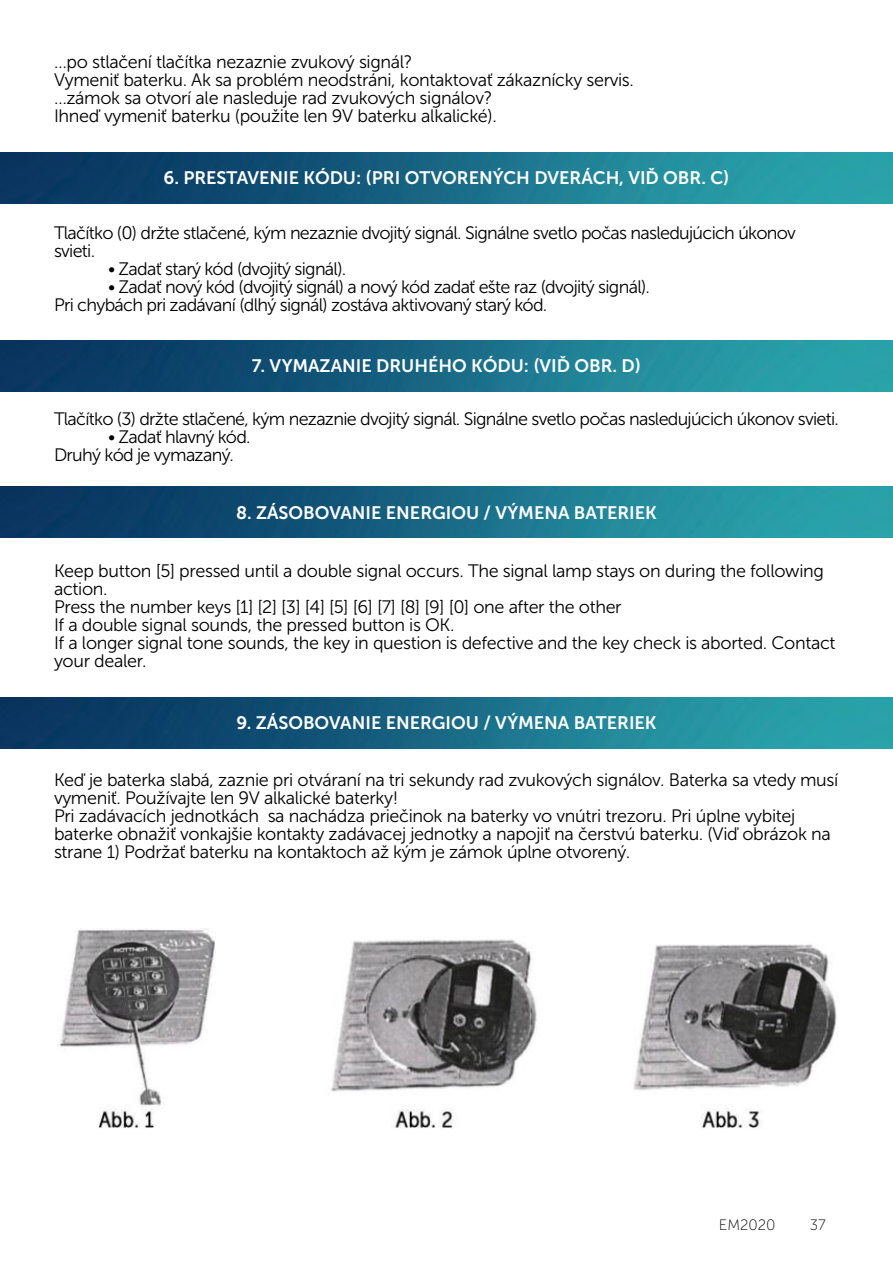
<style>
.page{position:relative;width:893px;height:1263px;background:#fff}
.page>*{position:absolute;margin:0;border:0;box-sizing:border-box;transform-origin:0 0}
.t1{font:18px/18px "Museo Sans 300";letter-spacing:-.02em;color:#000}
.t2{font:18px/18px "Museo Sans 300";letter-spacing:-.04em;color:#000}
.t3{font:18px "Museo Sans 700";color:#fff}
.t4{font:15px "Museo Sans 100";color:#000}
</style>
<div class="page">
<img style="left:0;top:152px;width:893px;height:51px">
<img style="left:0;top:340px;width:893px;height:51px">
<img style="left:0;top:487px;width:893px;height:51px">
<img style="left:0;top:698px;width:893px;height:51px">
<img style="left:59px;top:928px;width:778px;height:201px">
<p class="t1" style="left:54px;top:52px;width:581px">…po stlačení tlačítka nezaznie zvukový signál?<br>Vymeniť baterku. Ak sa problém neodstráni, kontaktovať zákaznícky servis. …zámok sa otvorí ale nasleduje rad zvukových signálov?<br>Ihneď vymeniť baterku (použite len 9V baterku alkalické).</p>
<p class="t3" style="left:163px;top:168px;width:567px">6. PRESTAVENIE KÓDU: (PRI OTVORENÝCH DVERÁCH, VIĎ OBR. C)</p>
<p class="t2" style="left:54px;top:224px;width:743px">Tlačítko (0) držte stlačené, kým nezaznie dvojitý signál. Signálne svetlo počas nasledujúcich úkonov svieti.</p>
<p class="t2" style="left:108px;top:260px;width:240px">• Zadať starý kód (dvojitý signál).</p>
<p class="t2" style="left:54px;top:278px;width:597px;text-indent:54px">• Zadať nový kód (dvojitý signál) a nový kód zadať ešte raz (dvojitý signál).<br>Pri chybách pri zadávaní (dlhý signál) zostáva aktivovaný starý kód.</p>
<p class="t3" style="left:252px;top:356px;width:391px">7. VYMAZANIE DRUHÉHO KÓDU: (VIĎ OBR. D)</p>
<p class="t2" style="left:54px;top:410px;width:786px">Tlačítko (3) držte stlačené, kým nezaznie dvojitý signál. Signálne svetlo počas nasledujúcich úkonov svieti.</p>
<p class="t2" style="left:54px;top:428px;width:198px;text-indent:54px">• Zadať hlavný kód.<br>Druhý kód je vymazaný.</p>
<p class="t3" style="left:236px;top:502px;width:422px">8. ZÁSOBOVANIE ENERGIOU / VÝMENA BATERIEK</p>
<p class="t1" style="left:54px;top:562px;width:783px">Keep button [5] pressed until a double signal occurs. The signal lamp stays on during the following action.<br>Press the number keys [1] [2] [3] [4] [5] [6] [7] [8] [9] [0] one after the other<br>If a double signal sounds, the pressed button is OK.<br>If a longer signal tone sounds, the key in question is defective and the key check is aborted. Contact your dealer.</p>
<p class="t3" style="left:236px;top:713px;width:422px">9. ZÁSOBOVANIE ENERGIOU / VÝMENA BATERIEK</p>
<p class="t1" style="left:54px;top:771px;width:786px">Keď je baterka slabá, zaznie pri otváraní na tri sekundy rad zvukových signálov. Baterka sa vtedy musí vymeniť. Používajte len 9V alkalické baterky!<br>Pri zadávacích jednotkách sa nachádza priečinok na baterky vo vnútri trezoru. Pri úplne vybitej baterke obnažiť vonkajšie kontakty zadávacej jednotky a napojiť na čerstvú baterku. (Viď obrázok na strane 1) Podržať baterku na kontaktoch až kým je zámok úplne otvorený.</p>
<p class="t4" style="left:719px;top:1217px;width:58px">EM2020</p>
<p class="t4" style="left:810px;top:1217px;width:17px">37</p>
</div>
